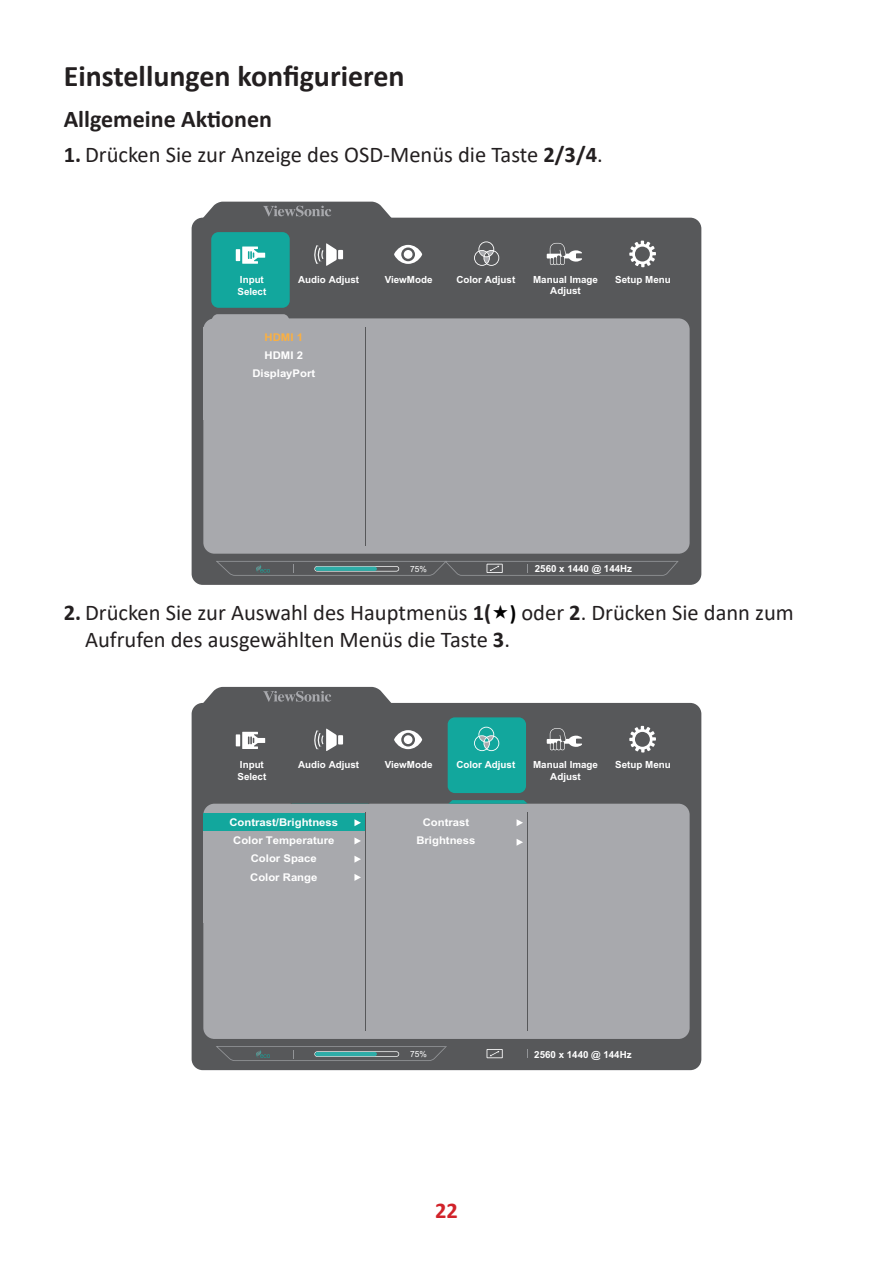
<style>
.page{position:relative;width:893px;height:1263px;background:#fff}
.page>*{position:absolute;margin:0;border:0;box-sizing:border-box;transform-origin:0 0}
.t1{font:700 30px "Calibri";color:#231f20}
.t2{font:700 24px "Calibri";color:#231f20}
.t3{font:22.5px/27px "Calibri";color:#231f20}
.t4{font:700 22.5px "Calibri";color:#d1232a}
.t5{font:700 10.65px/18.3px "Arial";color:#fff;text-align:center;scale:1.06 1}
.t6{font:700 10.65px "Arial";color:#fbb041;scale:1.06 1}
.t7{font:700 9.75px/11.7px "Arial";color:#fff}
.t8{font:8.4px "Arial";color:#fff}
.s1{font-weight:700}
.s2{font-weight:700;font-size:21px;color:#000}
</style>
<div class="page">
<div style="left:192px;top:218px;width:509px;height:367px;background:#57585a;border-radius:11px"></div>
<svg style="left:212px;top:314px;width:77px;height:4px"></svg>
<div style="left:203px;top:318px;width:487px;height:236px;background:#a8a9ad;border-radius:11px"></div>
<div style="left:211px;top:232px;width:79px;height:76px;background:#12a79d;border-radius:7px"></div>
<hr style="left:365px;top:327px;width:1px;height:219px;background:#57585a">
<svg style="left:216px;top:561px;width:463px;height:15px"></svg>
<svg style="left:198px;top:202px;width:198px;height:17px"></svg>
<svg style="left:629px;top:241px;width:27px;height:26px"></svg>
<svg style="left:394px;top:245px;width:28px;height:19px"></svg>
<div style="left:404px;top:250px;width:8px;height:9px;background:#fff;border-radius:50%"></div>
<svg style="left:547px;top:243px;width:35px;height:22px"></svg>
<hr style="left:236px;top:249px;width:4px;height:12px;background:#fff">
<svg style="left:242px;top:246px;width:23px;height:18px"></svg>
<div style="left:338px;top:250px;width:5px;height:9px;background:#fff"></div>
<svg style="left:314px;top:243px;width:23px;height:23px"></svg>
<svg style="left:474px;top:241px;width:25px;height:25px"></svg>
<div style="left:192px;top:703px;width:509px;height:367px;background:#57585a;border-radius:11px"></div>
<div style="left:203px;top:804px;width:487px;height:235px;background:#a8a9ad;border-radius:11px"></div>
<div style="left:448px;top:717px;width:78px;height:76px;background:#12a79d;border-radius:7px"></div>
<svg style="left:354px;top:874px;width:7px;height:7px"></svg>
<div style="left:203px;top:814px;width:162px;height:18px;background:#12a79d"></div>
<svg style="left:354px;top:819px;width:7px;height:7px"></svg>
<svg style="left:517px;top:819px;width:6px;height:7px"></svg>
<hr style="left:527px;top:812px;width:1px;height:219px;background:#57585a">
<hr style="left:365px;top:812px;width:1px;height:219px;background:#57585a">
<svg style="left:487px;top:1049px;width:16px;height:9px"></svg>
<svg style="left:216px;top:1046px;width:231px;height:15px"></svg>
<svg style="left:198px;top:687px;width:198px;height:17px"></svg>
<svg style="left:290px;top:803px;width:80px;height:1px"></svg>
<svg style="left:448px;top:800px;width:80px;height:4px"></svg>
<svg style="left:517px;top:839px;width:6px;height:7px"></svg>
<svg style="left:629px;top:726px;width:27px;height:26px"></svg>
<svg style="left:394px;top:730px;width:28px;height:19px"></svg>
<div style="left:404px;top:735px;width:8px;height:9px;background:#fff;border-radius:50%"></div>
<svg style="left:547px;top:728px;width:35px;height:22px"></svg>
<hr style="left:236px;top:734px;width:4px;height:12px;background:#fff">
<svg style="left:242px;top:732px;width:23px;height:17px"></svg>
<div style="left:338px;top:735px;width:5px;height:9px;background:#fff"></div>
<svg style="left:314px;top:728px;width:23px;height:23px"></svg>
<svg style="left:474px;top:727px;width:25px;height:24px"></svg>
<svg style="left:354px;top:856px;width:7px;height:7px"></svg>
<svg style="left:354px;top:837px;width:7px;height:7px"></svg>
<h1 class="t1" style="left:64px;top:55px;width:342px">Einstellungen konfigurieren</h1>
<h2 class="t2" style="left:64px;top:102px;width:210px">Allgemeine Aktionen</h2>
<h3 class="t3" style="left:64px;top:141px;width:540px"><span class="s1">1.</span> Drücken Sie zur Anzeige des OSD-Menüs die Taste <span class="s1">2/3/4</span>.</h3>
<p class="t7" style="left:237px;top:274px;width:30px">Input<br>Select</p>
<p class="t7" style="left:298px;top:274px;width:63px">Audio Adjust</p>
<p class="t6" style="left:265px;top:329px;width:38px">HDMI 1</p>
<p class="t5" style="left:252px;top:346px;width:61px">HDMI 2<br>DisplayPort</p>
<p class="t7" style="left:385px;top:274px;width:49px">ViewMode</p>
<p class="t7" style="left:456px;top:274px;width:60px">Color Adjust</p>
<p class="t7" style="left:533px;top:273px;width:66px">Manual Image</p>
<p class="t7" style="left:615px;top:274px;width:57px">Setup Menu</p>
<p class="t7" style="left:550px;top:285px;width:32px">Adjust</p>
<p class="t8" style="left:410px;top:563px;width:18px">75%</p>
<p class="t7" style="left:535px;top:562px;width:99px">2560 x 1440 @ 144Hz</p>
<h3 class="t3" style="left:85px;top:599px;width:710px;text-indent:-21px"><span class="s1">2.</span> Drücken Sie zur Auswahl des Hauptmenüs <span class="s1">1(</span> <span class="s2">)</span> oder <span class="s1">2</span>. Drücken Sie dann zum<br>Aufrufen des ausgewählten Menüs die Taste <span class="s1">3</span>.</h3>
<p class="t7" style="left:385px;top:759px;width:49px">ViewMode</p>
<p class="t7" style="left:456px;top:759px;width:60px">Color Adjust</p>
<p class="t7" style="left:533px;top:759px;width:66px">Manual Image</p>
<p class="t7" style="left:615px;top:759px;width:57px">Setup Menu</p>
<p class="t7" style="left:550px;top:770px;width:32px">Adjust</p>
<p class="t7" style="left:237px;top:759px;width:30px">Input<br>Select</p>
<p class="t7" style="left:298px;top:759px;width:63px">Audio Adjust</p>
<p class="t5" style="left:229px;top:813px;width:104px">Contrast/Brightness<br>Color Temperature<br>Color Space<br>Color Range</p>
<p class="t5" style="left:416px;top:813px;width:57px">Contrast<br>Brightness</p>
<p class="t8" style="left:410px;top:1048px;width:18px">75%</p>
<p class="t7" style="left:534px;top:1048px;width:99px">2560 x 1440 @ 144Hz</p>
<h3 class="t4" style="left:435px;top:1194px;width:24px">22</h3>
</div>
